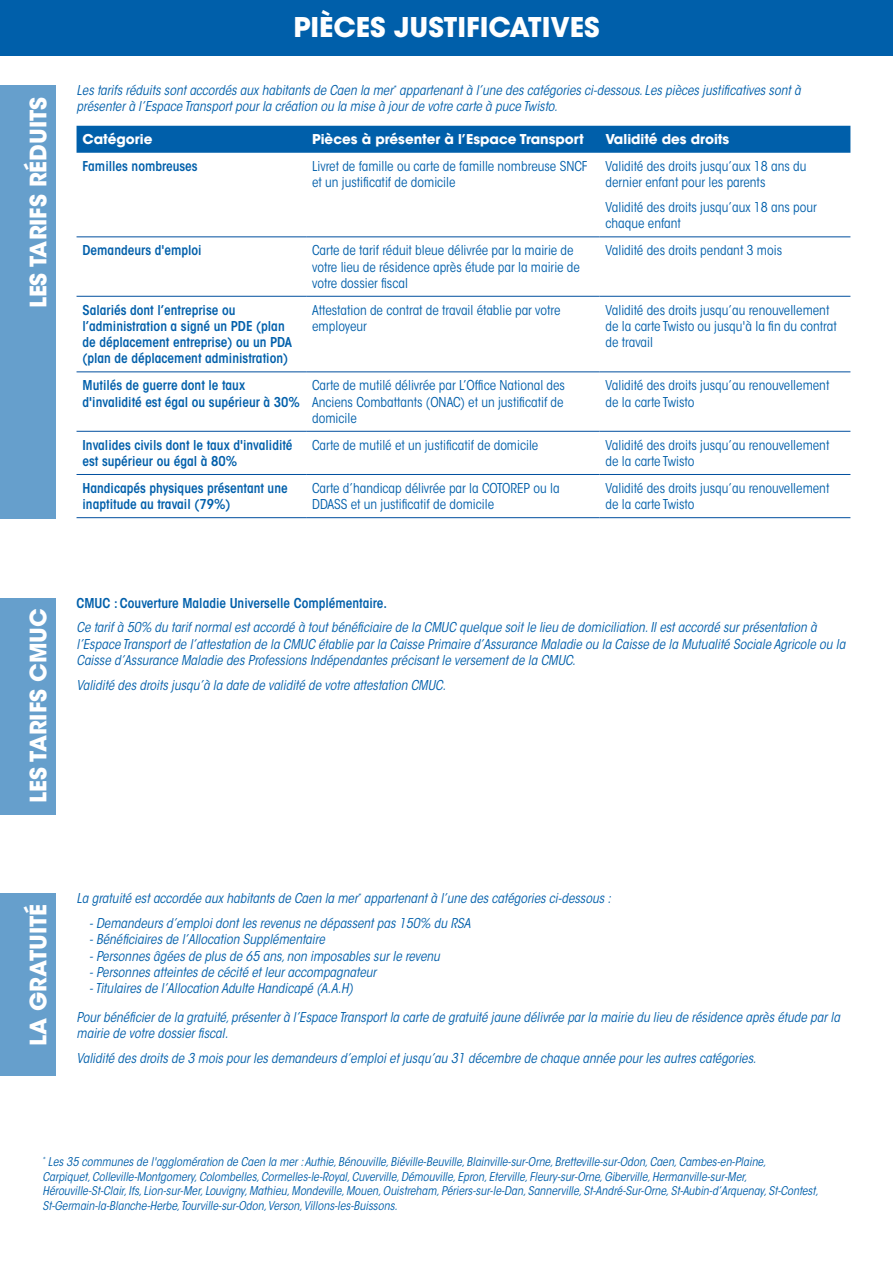
<style>
.page{position:relative;width:893px;height:1263px;background:#fff}
.page>*{position:absolute;margin:0;border:0;box-sizing:border-box;transform-origin:0 0}
.t1{font:700 27px "ITC Avant Garde Std";color:#fff}
.t2{font:700 22.5px "ITC Avant Garde Std";color:#fff}
.t3{font:italic condensed 13.5px/16.2px "ITC Avant Garde Std";color:#005faa}
.t4{font:condensed 13.5px/16.2px "ITC Avant Garde Std";color:#005faa}
.t5{font:600 condensed 13.5px/16.2px "ITC Avant Garde Std";color:#005faa}
.t6{font:700 13.5px "ITC Avant Garde Std";color:#fff}
.t7{font:italic condensed 12px/14.4px "ITC Avant Garde Std";color:#005faa}
</style>
<div class="page">
<div style="left:0;top:0;width:893px;height:55px;background:#005faa"></div>
<div style="left:77px;top:126px;width:773px;height:27px;background:#005faa"></div>
<hr style="left:77px;top:236px;width:229px;height:1px;background:#004f9f">
<hr style="left:306px;top:236px;width:294px;height:1px;background:#004f9f">
<hr style="left:600px;top:236px;width:250px;height:1px;background:#004f9f">
<hr style="left:77px;top:296px;width:229px;height:1px;background:#004f9f">
<hr style="left:306px;top:296px;width:294px;height:1px;background:#004f9f">
<hr style="left:600px;top:296px;width:250px;height:1px;background:#004f9f">
<hr style="left:77px;top:371px;width:229px;height:1px;background:#004f9f">
<hr style="left:306px;top:371px;width:294px;height:1px;background:#004f9f">
<hr style="left:600px;top:371px;width:250px;height:1px;background:#004f9f">
<hr style="left:77px;top:431px;width:229px;height:1px;background:#004f9f">
<hr style="left:306px;top:431px;width:294px;height:1px;background:#004f9f">
<hr style="left:600px;top:431px;width:250px;height:1px;background:#004f9f">
<hr style="left:77px;top:474px;width:229px;height:1px;background:#004f9f">
<hr style="left:306px;top:474px;width:294px;height:1px;background:#004f9f">
<hr style="left:600px;top:474px;width:250px;height:1px;background:#004f9f">
<hr style="left:77px;top:517px;width:229px;height:1px;background:#004f9f">
<hr style="left:306px;top:517px;width:294px;height:1px;background:#004f9f">
<hr style="left:600px;top:517px;width:250px;height:1px;background:#004f9f">
<div style="left:0;top:85px;width:55px;height:434px;background:#669fcc"></div>
<div style="left:0;top:598px;width:55px;height:216px;background:#669fcc"></div>
<div style="left:0;top:893px;width:55px;height:183px;background:#669fcc"></div>
<h2 class="t2" style="left:24px;top:308px;width:213px;rotate:-90deg">LES TARIFS RÉDUITS</h2>
<h1 class="t1" style="left:293px;top:10px;width:308px">PIÈCES JUSTIFICATIVES</h1>
<p class="t3" style="left:77px;top:82px;width:726px">Les tarifs réduits sont accordés aux habitants de Caen la mer<sup>*</sup> appartenant à l’une des catégories ci-dessous. Les pièces justificatives sont à présenter à l’Espace Transport pour la création ou la mise à jour de votre carte à puce Twisto.</p>
<p class="t6" style="left:83px;top:130px;width:71px">Catégorie</p>
<p class="t6" style="left:312px;top:130px;width:273px">Pièces à présenter à l’Espace Transport</p>
<p class="t6" style="left:606px;top:130px;width:125px">Validité des droits</p>
<p class="t5" style="left:83px;top:158px;width:117px">Familles nombreuses</p>
<p class="t4" style="left:312px;top:158px;width:277px">Livret de famille ou carte de famille nombreuse SNCF et un justificatif de domicile</p>
<p class="t4" style="left:606px;top:158px;width:202px">Validité des droits jusqu’aux 18 ans du dernier enfant pour les parents</p>
<p class="t4" style="left:606px;top:199px;width:213px">Validité des droits jusqu’aux 18 ans pour chaque enfant</p>
<p class="t5" style="left:83px;top:242px;width:121px">Demandeurs d'emploi</p>
<p class="t4" style="left:312px;top:242px;width:269px">Carte de tarif réduit bleue délivrée par la mairie de votre lieu de résidence après étude par la mairie de votre dossier fiscal</p>
<p class="t4" style="left:606px;top:242px;width:178px">Validité des droits pendant 3 mois</p>
<p class="t5" style="left:83px;top:302px;width:211px">Salariés dont l’entreprise ou l’administration a signé un PDE (plan de déplacement entreprise) ou un PDA (plan de déplacement administration)</p>
<p class="t4" style="left:312px;top:302px;width:250px">Attestation de contrat de travail établie par votre employeur</p>
<p class="t4" style="left:606px;top:302px;width:233px">Validité des droits jusqu’au renouvellement de la carte Twisto ou jusqu'à la fin du contrat de travail</p>
<p class="t5" style="left:83px;top:377px;width:219px">Mutilés de guerre dont le taux d'invalidité est égal ou supérieur à 30%</p>
<p class="t4" style="left:312px;top:377px;width:254px;text-align:justify">Carte de mutilé délivrée par L’Office National des Anciens Combattants (ONAC) et un justificatif de domicile</p>
<p class="t4" style="left:606px;top:377px;width:225px">Validité des droits jusqu’au renouvellement de la carte Twisto</p>
<p class="t5" style="left:83px;top:437px;width:212px">Invalides civils dont le taux d'invalidité est supérieur ou égal à 80%</p>
<p class="t4" style="left:312px;top:437px;width:228px">Carte de mutilé et un justificatif de domicile</p>
<p class="t4" style="left:606px;top:437px;width:225px">Validité des droits jusqu’au renouvellement de la carte Twisto</p>
<p class="t5" style="left:83px;top:480px;width:207px">Handicapés physiques présentant une inaptitude au travail (79%)</p>
<p class="t4" style="left:312px;top:480px;width:249px">Carte d’handicap délivrée par la COTOREP ou la<br>DDASS et un justificatif de domicile</p>
<p class="t4" style="left:606px;top:480px;width:225px">Validité des droits jusqu’au renouvellement de la carte Twisto</p>
<h2 class="t2" style="left:24px;top:803px;width:196px;rotate:-90deg">LES TARIFS CMUC</h2>
<p class="t5" style="left:77px;top:595px;width:312px">CMUC : Couverture Maladie Universelle Complémentaire.</p>
<p class="t3" style="left:77px;top:620px;width:770px">Ce tarif à 50% du tarif normal est accordé à tout bénéficiaire de la CMUC quelque soit le lieu de domiciliation. Il est accordé sur présentation à l’Espace Transport de l’attestation de la CMUC établie par la Caisse Primaire d’Assurance Maladie ou la Caisse de la Mutualité Sociale Agricole ou la<br>Caisse d’Assurance Maladie des Professions Indépendantes précisant le versement de la CMUC.</p>
<p class="t3" style="left:77px;top:677px;width:371px">Validité des droits jusqu’à la date de validité de votre attestation CMUC.</p>
<h2 class="t2" style="left:24px;top:1046px;width:143px;rotate:-90deg">LA GRATUITÉ</h2>
<p class="t3" style="left:77px;top:891px;width:536px">La gratuité est accordée aux habitants de Caen la mer<sup>*</sup> appartenant à l’une des catégories ci-dessous :</p>
<p class="t3" style="left:89px;top:915px;width:383px">- Demandeurs d’emploi dont les revenus ne dépassent pas 150% du RSA</p>
<p class="t3" style="left:89px;top:932px;width:237px">- Bénéficiaires de l’Allocation Supplémentaire</p>
<p class="t3" style="left:89px;top:948px;width:352px">- Personnes âgées de plus de 65 ans, non imposables sur le revenu</p>
<p class="t3" style="left:89px;top:964px;width:288px">- Personnes atteintes de cécité et leur accompagnateur</p>
<p class="t3" style="left:77px;top:974px;width:765px;line-height:29px;text-indent:13px">- Titulaires de l’Allocation Adulte Handicapé (A.A.H)<br>Pour bénéficier de la gratuité, présenter à l’Espace Transport la carte de gratuité jaune délivrée par la mairie du lieu de résidence après étude par la</p>
<p class="t3" style="left:77px;top:1021px;width:681px;line-height:24.8px">mairie de votre dossier fiscal.<br>Validité des droits de 3 mois pour les demandeurs d’emploi et jusqu’au 31 décembre de chaque année pour les autres catégories.</p>
<p class="t7" style="left:43px;top:1155px;width:777px"><sup>*</sup> Les 35 communes de l'agglomération de Caen la mer : Authie, Bénouville, Biéville‑Beuville, Blainville‑sur‑Orne, Bretteville‑sur‑Odon, Caen, Cambes‑en‑Plaine,<br>Carpiquet, Colleville-Montgomery, Colombelles, Cormelles‑le‑Royal, Cuverville, Démouville, Epron, Eterville, Fleury‑sur‑Orne, Giberville, Hermanville‑sur‑Mer, Hérouville‑St‑Clair, Ifs, Lion‑sur‑Mer, Louvigny, Mathieu, Mondeville, Mouen, Ouistreham, Périers‑sur‑le‑Dan, Sannerville, St-André-Sur-Orne, St‑Aubin‑d’Arquenay, St‑Contest, St‑Germain‑la‑Blanche‑Herbe, Tourville-sur-Odon, Verson, Villons‑les‑Buissons.</p>
</div>
